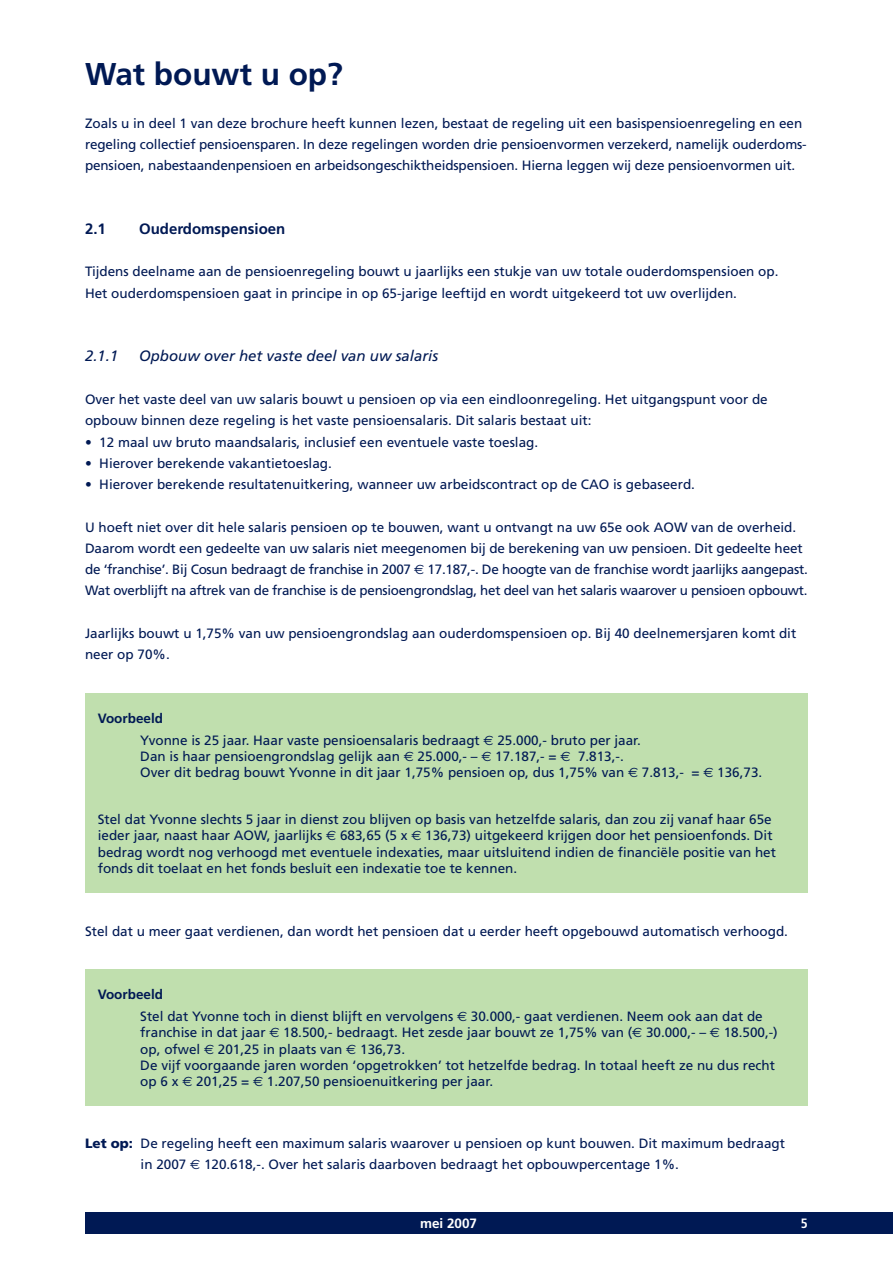
<style>
.page{position:relative;width:893px;height:1263px;background:#fff}
.page>*{position:absolute;margin:0;border:0;box-sizing:border-box;transform-origin:0 0}
.t1{font:700 31.5px "Frutiger";color:#001954}
.t2{font:italic 15px "Frutiger";color:#001954}
.t3{font:700 15px "Frutiger";color:#001954}
.t4{font:13.5px/16.2px "Frutiger";color:#001954}
.t5{font:13.5px/21.3px "Frutiger";letter-spacing:-.02em;color:#001954}
.t6{font:700 13.5px "Frutiger";color:#fff}
.t7{font:700 condensed 13.5px "Frutiger";color:#fff}
.s1{font-family:"Euro Sans"}
.s2{font-weight:700}
.s3{font-weight:900}
</style>
<div class="page">
<div style="left:85px;top:1212px;width:808px;height:21px;background:#001954"></div>
<div style="left:85px;top:693px;width:723px;height:200px;background:#c0dfae"></div>
<div style="left:85px;top:969px;width:723px;height:137px;background:#c0dfae"></div>
<h1 class="t1" style="left:85px;top:61px;width:259px">Wat bouwt u op?</h1>
<p class="t4" style="left:85px;top:113px;width:723px;line-height:21.3px">Zoals u in deel 1 van deze brochure heeft kunnen lezen, bestaat de regeling uit een basispensioenregeling en een regeling collectief pensioensparen. In deze regelingen worden drie pensioenvormen verzekerd, namelijk ouderdoms&shy;pensioen, nabestaandenpensioen en arbeidsongeschiktheidspensioen. Hierna leggen wij deze pensioenvormen uit.</p>
<p class="t3" style="left:85px;top:223px;width:22px">2.1</p>
<p class="t3" style="left:139px;top:223px;width:148px">Ouderdomspensioen</p>
<p class="t4" style="left:85px;top:262px;width:695px;line-height:21.3px">Tijdens deelname aan de pensioenregeling bouwt u jaarlijks een stukje van uw totale ouderdomspensioen op.<br>Het ouderdomspensioen gaat in principe in op 65-jarige leeftijd en wordt uitgekeerd tot uw overlijden.</p>
<p class="t2" style="left:85px;top:350px;width:35px">2.1.1</p>
<p class="t2" style="left:139px;top:350px;width:301px">Opbouw over het vaste deel van uw salaris</p>
<p class="t4" style="left:85px;top:390px;width:684px;line-height:21.3px">Over het vaste deel van uw salaris bouwt u pensioen op via een eindloonregeling. Het uitgangspunt voor de opbouw binnen deze regeling is het vaste pensioensalaris. Dit salaris bestaat uit:</p>
<p class="t4" style="left:85px;top:435px;width:455px">• 12 maal uw bruto maandsalaris, inclusief een eventuele vaste toeslag.</p>
<p class="t4" style="left:85px;top:456px;width:248px">• Hierover berekende vakantietoeslag.</p>
<p class="t4" style="left:85px;top:477px;width:611px">• Hierover berekende resultatenuitkering, wanneer uw arbeidscontract op de CAO is gebaseerd.</p>
<p class="t5" style="left:85px;top:517px;width:724px">U hoeft niet over dit hele salaris pensioen op te bouwen, want u ontvangt na uw 65e ook AOW van de overheid.<br>Daarom wordt een gedeelte van uw salaris niet meegenomen bij de berekening van uw pensioen. Dit gedeelte heet de ‘franchise’. Bij Cosun bedraagt de franchise in 2007 <span class="s1">€</span> 17.187,-. De hoogte van de franchise wordt jaarlijks aangepast.<br>Wat overblijft na aftrek van de franchise is de pensioengrondslag, het deel van het salaris waarover u pensioen opbouwt.</p>
<p class="t4" style="left:85px;top:624px;width:713px;line-height:21.3px">Jaarlijks bouwt u 1,75% van uw pensioengrondslag aan ouderdomspensioen op. Bij 40 deelnemersjaren komt dit neer op 70%.</p>
<p class="t4" style="left:140px;top:708px;width:502px;line-height:21.8px;text-indent:-43px"><span class="s2">Voorbeeld<br></span>Yvonne is 25 jaar. Haar vaste pensioensalaris bedraagt <span class="s1">€</span> 25.000,- bruto per jaar.</p>
<p class="t4" style="left:140px;top:749px;width:623px">Dan is haar pensioengrondslag gelijk aan <span class="s1">€</span> 25.000,- – <span class="s1">€</span> 17.187,- = <span class="s1">€</span> 7.813,-.<br>Over dit bedrag bouwt Yvonne in dit jaar 1,75% pensioen op, dus 1,75% van <span class="s1">€</span> 7.813,- = <span class="s1">€</span> 136,73.</p>
<p class="t4" style="left:98px;top:812px;width:680px">Stel dat Yvonne slechts 5 jaar in dienst zou blijven op basis van hetzelfde salaris, dan zou zij vanaf haar 65e ieder jaar, naast haar AOW, jaarlijks <span class="s1">€</span> 683,65 (5 x <span class="s1">€</span> 136,73) uitgekeerd krijgen door het pensioenfonds. Dit bedrag wordt nog verhoogd met eventuele indexaties, maar uitsluitend indien de financiële positie van het fonds dit toelaat en het fonds besluit een indexatie toe te kennen.</p>
<p class="t4" style="left:85px;top:924px;width:704px">Stel dat u meer gaat verdienen, dan wordt het pensioen dat u eerder heeft opgebouwd automatisch verhoogd.</p>
<p class="t4" style="left:140px;top:985px;width:624px;line-height:21.8px;text-indent:-43px"><span class="s2">Voorbeeld<br></span>Stel dat Yvonne toch in dienst blijft en vervolgens <span class="s1">€</span> 30.000,- gaat verdienen. Neem ook aan dat de</p>
<p class="t4" style="left:140px;top:1025px;width:639px">franchise in dat jaar <span class="s1">€</span> 18.500,- bedraagt. Het zesde jaar bouwt ze 1,75% van (<span class="s1">€</span> 30.000,- – <span class="s1">€</span> 18.500,-) op, ofwel <span class="s1">€</span> 201,25 in plaats van <span class="s1">€</span> 136,73.<br>De vijf voorgaande jaren worden ‘opgetrokken’ tot hetzelfde bedrag. In totaal heeft ze nu dus recht op 6 x <span class="s1">€</span> 201,25 = <span class="s1">€</span> 1.207,50 pensioenuitkering per jaar.</p>
<p class="t4" style="left:141px;top:1134px;width:646px;line-height:21.3px;text-indent:-56px"><span class="s3">Let op:</span> De regeling heeft een maximum salaris waarover u pensioen op kunt bouwen. Dit maximum bedraagt in 2007 <span class="s1">€</span> 120.618,-. Over het salaris daarboven bedraagt het opbouwpercentage 1%.</p>
<p class="t6" style="left:420px;top:1217px;width:59px">mei 2007</p>
<p class="t7" style="left:801px;top:1217px;width:9px">5</p>
</div>
